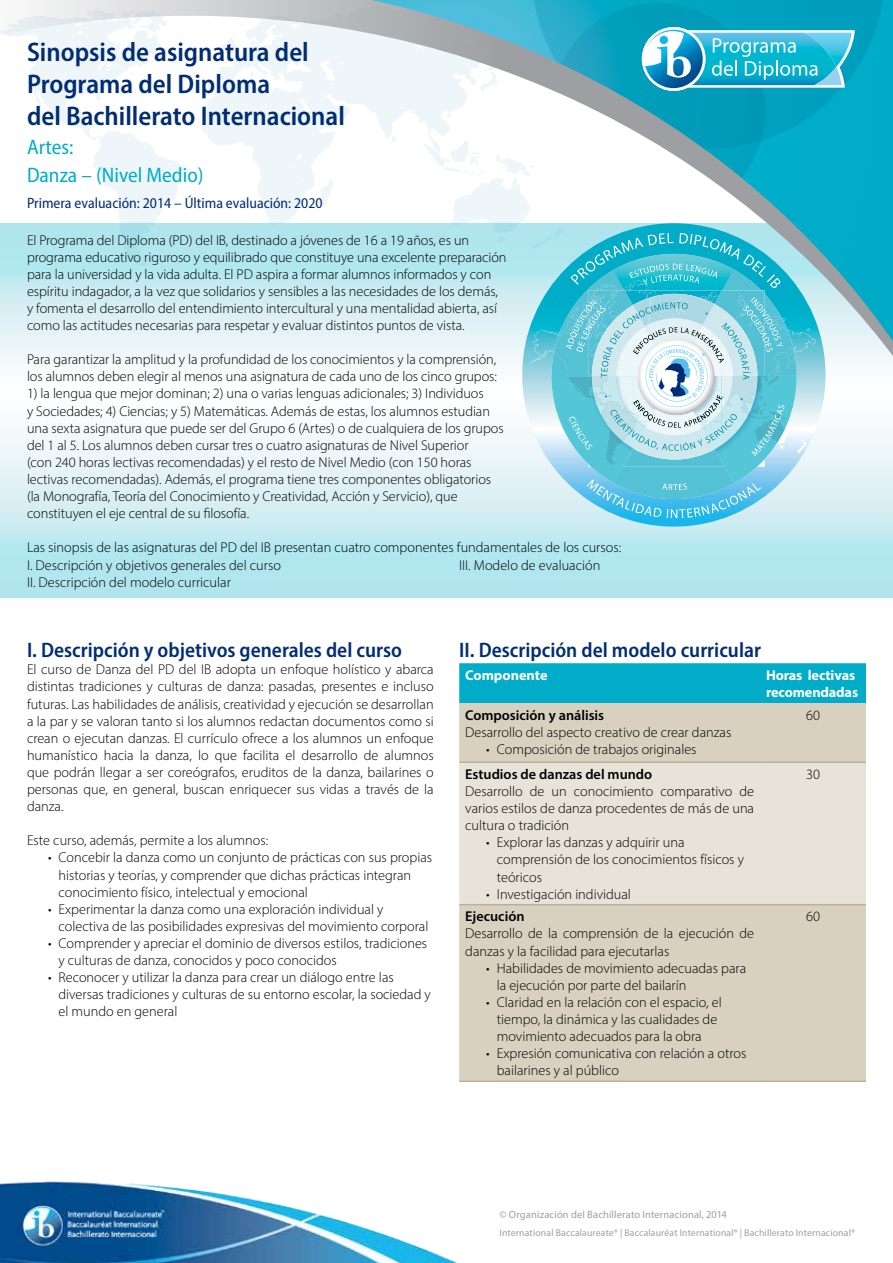
<style>
.page{position:relative;width:893px;height:1263px;background:#fff}
.page>*{position:absolute;margin:0;border:0;box-sizing:border-box;transform-origin:0 0}
.t1{font:600 semi-condensed 27px/32.4px "Myriad Pro";color:#002d73}
.t2{font:600 semi-condensed 21px "Myriad Pro";color:#002d73}
.t3{font:semi-condensed 21px/28.5px "Myriad Pro";color:#00acc8}
.t4{font:semi-condensed 15px "Myriad Pro";color:#002d73}
.t5{font:300 14.25px/17.1px "Myriad Pro";color:#000}
.t6{font:600 14.25px "Myriad Pro";color:#000}
.t7{font:700 14.25px/17.1px "Myriad Pro";letter-spacing:-.01em;color:#fff}
.t8{font:10.5px "Myriad Pro";letter-spacing:.01em;color:#9d9fa2}
.t9{font:9.75px "Myriad Pro";letter-spacing:.015em;color:#9d9fa2}
</style>
<div class="page">
<svg style="left:0;top:429px;width:893px;height:169px;background:#c8ecf1"></svg>
<svg style="left:0;top:0;width:893px;height:386px"></svg>
<svg style="left:371px;top:0;width:522px;height:341px"></svg>
<svg style="left:532px;top:0;width:353px;height:149px;background:#1babc6"></svg>
<svg style="left:550px;top:3px;width:215px;height:215px;background:#46abc0"></svg>
<svg style="left:371px;top:0;width:22px;height:116px;background:#d8e1e4"></svg>
<img style="left:0;top:1181px;width:458px;height:82px">
<div style="left:459px;top:663px;width:407px;height:40px;background:#00acc8"></div>
<div style="left:459px;top:703px;width:407px;height:377px;background:#d8d1c0"></div>
<div style="left:459px;top:763px;width:407px;height:141px;background:#e8e3d9"></div>
<hr style="left:459px;top:904px;width:301px;height:1px;background:#b9b098">
<hr style="left:760px;top:904px;width:106px;height:1px;background:#b9b098">
<hr style="left:459px;top:1080px;width:301px;height:2px;background:#b9b098">
<hr style="left:760px;top:1080px;width:106px;height:2px;background:#b9b098">
<hr style="left:459px;top:761px;width:301px;height:2px;background:#b9b098">
<hr style="left:760px;top:761px;width:106px;height:2px;background:#b9b098">
<svg style="left:642px;top:27px;width:213px;height:64px"></svg>
<svg style="left:522px;top:223px;width:303px;height:304px;background:#addfeb"></svg>
<svg style="left:423px;top:139px;width:393px;height:379px"></svg>
<h1 class="t1" style="left:27px;top:35px;width:319px">Sinopsis de asignatura del<br>Programa del Diploma<br>del Bachillerato Internacional</h1>
<h2 class="t3" style="left:27px;top:132px;width:178px">Artes:<br>Danza – (Nivel Medio)</h2>
<p class="t4" style="left:27px;top:194px;width:297px">Primera evaluación: 2014 – Última evaluación: 2020</p>
<p class="t5" style="left:27px;top:231px;width:481px">El Programa del Diploma (PD) del IB, destinado a jóvenes de 16 a 19 años, es un programa educativo riguroso y equilibrado que constituye una excelente preparación para la universidad y la vida adulta. El PD aspira a formar alumnos informados y con espíritu indagador, a la vez que solidarios y sensibles a las necesidades de los demás, y fomenta el desarrollo del entendimiento intercultural y una mentalidad abierta, así como las actitudes necesarias para respetar y evaluar distintos puntos de vista.</p>
<p class="t5" style="left:27px;top:351px;width:471px">Para garantizar la amplitud y la profundidad de los conocimientos y la comprensión, los alumnos deben elegir al menos una asignatura de cada uno de los cinco grupos:</p>
<p class="t5" style="left:27px;top:385px;width:478px">1) la lengua que mejor dominan; 2) una o varias lenguas adicionales; 3) Individuos<br>y Sociedades; 4) Ciencias; y 5) Matemáticas. Además de estas, los alumnos estudian una sexta asignatura que puede ser del Grupo 6 (Artes) o de cualquiera de los grupos del 1 al 5. Los alumnos deben cursar tres o cuatro asignaturas de Nivel Superior<br>(con 240 horas lectivas recomendadas) y el resto de Nivel Medio (con 150 horas lectivas recomendadas). Además, el programa tiene tres componentes obligatorios (la Monografía, Teoría del Conocimiento y Creatividad, Acción y Servicio), que constituyen el eje central de su filosofía.</p>
<p class="t5" style="left:27px;top:539px;width:596px">Las sinopsis de las asignaturas del PD del IB presentan cuatro componentes fundamentales de los cursos:<br>I. Descripción y objetivos generales del curso<br>II. Descripción del modelo curricular</p>
<p class="t5" style="left:459px;top:556px;width:143px">III. Modelo de evaluación</p>
<h2 class="t2" style="left:27px;top:637px;width:377px">I. Descripción y objetivos generales del curso</h2>
<p class="t5" style="left:27px;top:661px;width:408px;text-align:justify">El curso de Danza del PD del IB adopta un enfoque holístico y abarca distintas tradiciones y culturas de danza: pasadas, presentes e incluso futuras. Las habilidades de análisis, creatividad y ejecución se desarrollan a la par y se valoran tanto si los alumnos redactan documentos como si crean o ejecutan danzas. El currículo ofrece a los alumnos un enfoque humanístico hacia la danza, lo que facilita el desarrollo de alumnos que podrán llegar a ser coreógrafos, eruditos de la danza, bailarines o personas que, en general, buscan enriquecer sus vidas a través de la danza.</p>
<p class="t5" style="left:27px;top:832px;width:243px">Este curso, además, permite a los alumnos:</p>
<p class="t5" style="left:59px;top:849px;width:375px;text-indent:-11px">• Concebir la danza como un conjunto de prácticas con sus propias historias y teorías, y comprender que dichas prácticas integran conocimiento físico, intelectual y emocional</p>
<p class="t5" style="left:59px;top:900px;width:371px;text-indent:-11px">• Experimentar la danza como una exploración individual y colectiva de las posibilidades expresivas del movimiento corporal</p>
<p class="t5" style="left:59px;top:934px;width:370px;text-indent:-11px">• Comprender y apreciar el dominio de diversos estilos, tradiciones y culturas de danza, conocidos y poco conocidos</p>
<p class="t5" style="left:59px;top:969px;width:374px;text-indent:-11px">• Reconocer y utilizar la danza para crear un diálogo entre las diversas tradiciones y culturas de su entorno escolar, la sociedad y el mundo en general</p>
<h2 class="t2" style="left:459px;top:637px;width:303px">II. Descripción del modelo curricular</h2>
<p class="t7" style="left:465px;top:666px;width:84px">Componente</p>
<p class="t7" style="left:766px;top:666px;width:94px">Horas lectivas recomendadas</p>
<p class="t6" style="left:465px;top:706px;width:140px">Composición y análisis</p>
<p class="t5" style="left:465px;top:723px;width:268px">Desarrollo del aspecto creativo de crear danzas</p>
<p class="t5" style="left:486px;top:740px;width:212px">• Composición de trabajos originales</p>
<p class="t5" style="left:806px;top:706px;width:15px">60</p>
<p class="t6" style="left:465px;top:765px;width:188px">Estudios de danzas del mundo</p>
<p class="t5" style="left:465px;top:783px;width:290px;text-align:justify">Desarrollo de un conocimiento comparativo de varios estilos de danza procedentes de más de una cultura o tradición</p>
<p class="t5" style="left:497px;top:834px;width:249px;text-indent:-11px">• Explorar las danzas y adquirir una comprensión de los conocimientos físicos y teóricos</p>
<p class="t5" style="left:486px;top:885px;width:146px">• Investigación individual</p>
<p class="t6" style="left:465px;top:907px;width:61px">Ejecución</p>
<p class="t5" style="left:465px;top:925px;width:290px">Desarrollo de la comprensión de la ejecución de danzas y la facilidad para ejecutarlas</p>
<p class="t5" style="left:497px;top:959px;width:251px;text-indent:-11px">• Habilidades de movimiento adecuadas para la ejecución por parte del bailarín</p>
<p class="t5" style="left:497px;top:993px;width:226px;text-indent:-11px">• Claridad en la relación con el espacio, el tiempo, la dinámica y las cualidades de movimiento adecuados para la obra</p>
<p class="t5" style="left:497px;top:1045px;width:251px;text-indent:-11px">• Expresión comunicativa con relación a otros bailarines y al público</p>
<p class="t5" style="left:806px;top:765px;width:15px">30</p>
<p class="t5" style="left:806px;top:908px;width:15px">60</p>
<p class="t8" style="left:500px;top:1208px;width:229px">© Organización del Bachillerato Internacional, 2014</p>
<p class="t9" style="left:500px;top:1226px;width:357px">International Baccalaureate® | Baccalauréat International® | Bachillerato Internacional®</p>
</div>
